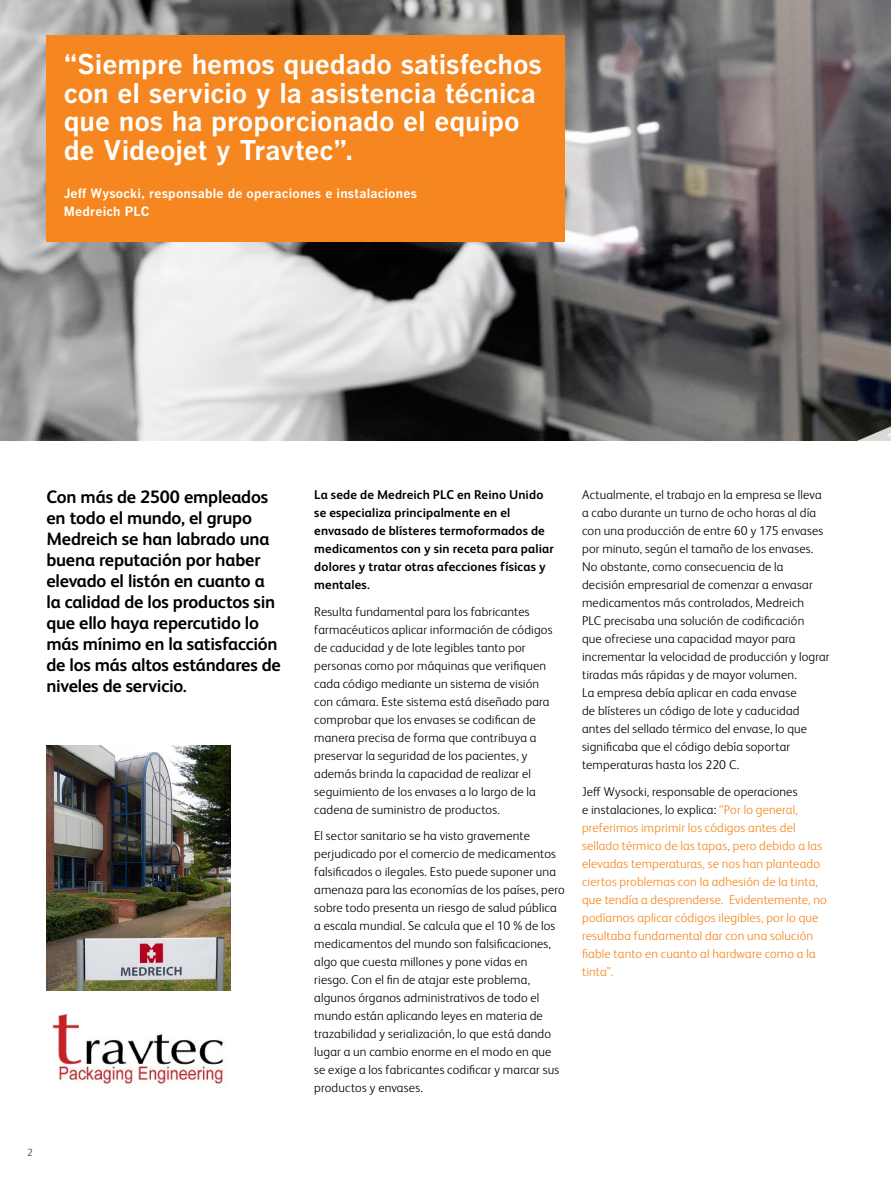
<style>
.page{position:relative;width:891px;height:1188px;background:#fff}
.page>*{position:absolute;margin:0;border:0;box-sizing:border-box;transform-origin:0 0}
.t1{font:700 27px/28.5px "Benton Gothic";letter-spacing:-.005em;color:#fff}
.t2{font:700 18px/21px "FS Albert Pro";letter-spacing:-.01em;color:#000}
.t3{font:300 12.75px/18px "FS Albert Pro";letter-spacing:.01em;color:#000}
.t4{font:300 12.75px/18px "FS Albert Pro";letter-spacing:.01em;color:#f6861f}
.t5{font:700 12.75px/18px "FS Albert Pro";letter-spacing:.01em;color:#000}
.t6{font:700 12.75px/18px "Benton Gothic";letter-spacing:.015em;color:#fff}
.t7{font:300 10.5px "FS Albert Pro";color:#414042}
.s1{color:#000}
</style>
<div class="page">
<img style="left:0;top:0;width:891px;height:441px">
<div style="left:46px;top:36px;width:519px;height:206px;background:#f6861f"></div>
<img style="left:46px;top:746px;width:184px;height:245px">
<img style="left:52px;top:1014px;width:172px;height:70px">
<h1 class="t1" style="left:64px;top:51px;width:480px">“Siempre hemos quedado satisfechos con el servicio y la asistencia técnica que nos ha proporcionado el equipo de Videojet y Travtec”.</h1>
<p class="t6" style="left:64px;top:185px;width:355px">Jeff Wysocki, responsable de operaciones e instalaciones<br>Medreich PLC</p>
<p class="t2" style="left:46px;top:486px;width:236px">Con más de 2500 empleados en todo el mundo, el grupo<br>Medreich se han labrado una buena reputación por haber elevado el listón en cuanto a la calidad de los productos sin que ello haya repercutido lo más mínimo en la satisfacción de los más altos estándares de niveles de servicio.</p>
<p class="t7" style="left:27px;top:1145px;width:7px">2</p>
<p class="t5" style="left:314px;top:485px;width:241px">La sede de Medreich PLC en Reino Unido se especializa principalmente en el envasado de blísteres termoformados de medicamentos con y sin receta para paliar dolores y tratar otras afecciones físicas y mentales.</p>
<p class="t3" style="left:314px;top:601px;width:240px">Resulta fundamental para los fabricantes farmacéuticos aplicar información de códigos de caducidad y de lote legibles tanto por personas como por máquinas que verifiquen cada código mediante un sistema de visión con cámara. Este sistema está diseñado para comprobar que los envases se codifican de manera precisa de forma que contribuya a preservar la seguridad de los pacientes, y además brinda la capacidad de realizar el seguimiento de los envases a lo largo de la cadena de suministro de productos.</p>
<p class="t3" style="left:314px;top:826px;width:252px">El sector sanitario se ha visto gravemente perjudicado por el comercio de medicamentos falsificados o ilegales. Esto puede suponer una amenaza para las economías de los países, pero sobre todo presenta un riesgo de salud pública a escala mundial. Se calcula que el 10 % de los medicamentos del mundo son falsificaciones, algo que cuesta millones y pone vidas en riesgo. Con el fin de atajar este problema, algunos órganos administrativos de todo el mundo están aplicando leyes en materia de trazabilidad y serialización, lo que está dando lugar a un cambio enorme en el modo en que se exige a los fabricantes codificar y marcar sus productos y envases.</p>
<p class="t3" style="left:582px;top:485px;width:249px">Actualmente, el trabajo en la empresa se lleva a cabo durante un turno de ocho horas al día con una producción de entre 60 y 175 envases por minuto, según el tamaño de los envases.<br>No obstante, como consecuencia de la<br>decisión empresarial de comenzar a envasar medicamentos más controlados, Medreich<br>PLC precisaba una solución de codificación<br>que ofreciese una capacidad mayor para incrementar la velocidad de producción y lograr tiradas más rápidas y de mayor volumen.<br>La empresa debía aplicar en cada envase<br>de blísteres un código de lote y caducidad antes del sellado térmico del envase, lo que significaba que el código debía soportar temperaturas hasta los 220 C.</p>
<p class="t4" style="left:582px;top:782px;width:246px"><span class="s1">Jeff Wysocki, responsable de operaciones<br>e instalaciones, lo explica:</span> “Por lo general, preferimos imprimir los códigos antes del sellado térmico de las tapas, pero debido a las elevadas temperaturas, se nos han planteado ciertos problemas con la adhesión de la tinta, que tendía a desprenderse. Evidentemente, no podíamos aplicar códigos ilegibles, por lo que resultaba fundamental dar con una solución fiable tanto en cuanto al hardware como a la tinta”.</p>
</div>
